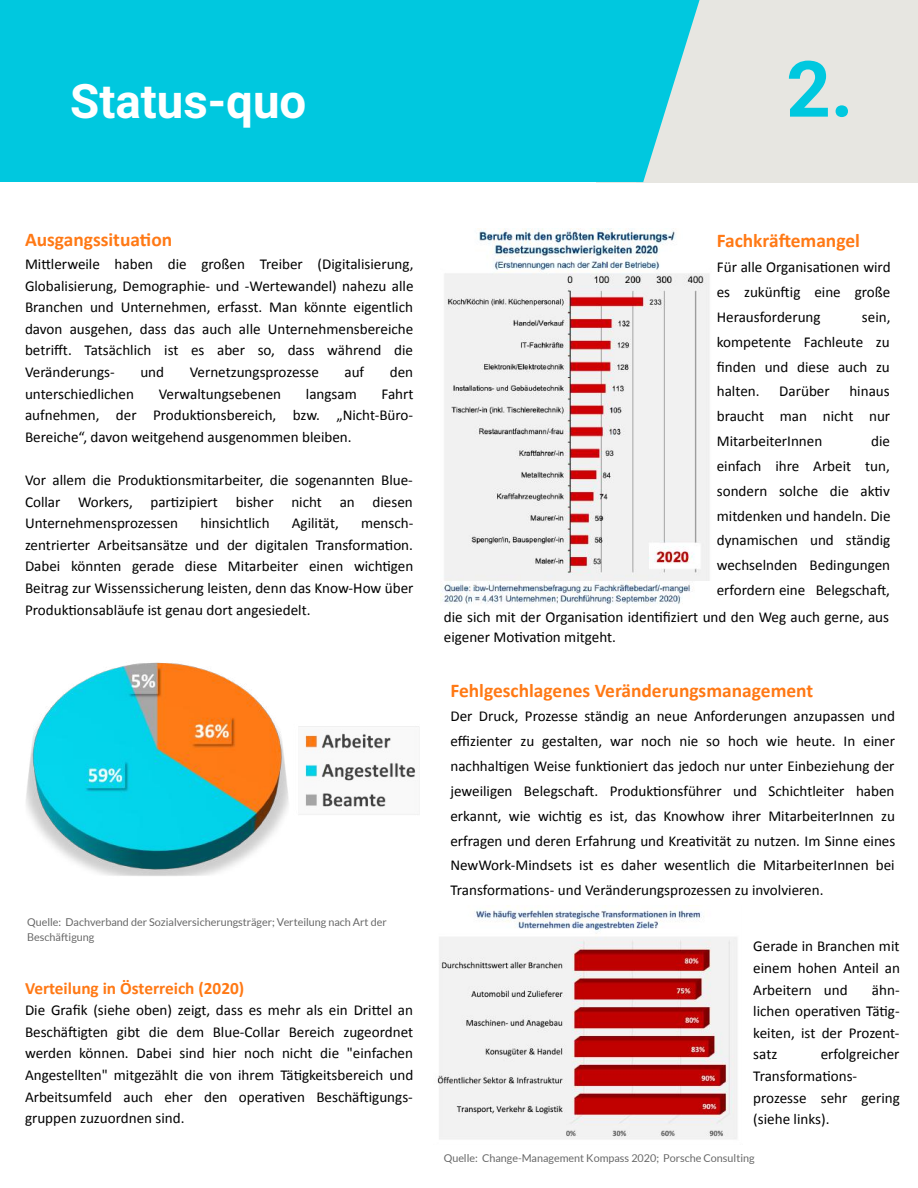
<style>
.page{position:relative;width:918px;height:1188px;background:#fff}
.page>*{position:absolute;margin:0;border:0;box-sizing:border-box;transform-origin:0 0}
.t1{font:700 77.7px "Roboto";color:#00c8df}
.t2{font:700 47.55px "Roboto";color:#fff}
.t3{font:700 19.5px "Calibri";color:#ff7915}
.t4{font:700 17.25px "Calibri";color:#ff7915}
.t5{font:15.15px/21.6px "Calibri";color:#000;text-align:justify}
.t6{font:10.8px/15.1px "Lato";color:#666}
</style>
<div class="page">
<div style="left:596px;top:0;width:322px;height:183px;background:#e7e6e1"></div>
<div style="left:0;top:0;width:8px;height:182px;background:#00c8df"></div>
<div style="left:7px;top:0;width:630px;height:182px;background:#00c8df"></div>
<svg style="left:637px;top:0;width:63px;height:182px"></svg>
<img style="left:26px;top:662px;width:394px;height:214px">
<img style="left:440px;top:228px;width:270px;height:376px">
<img style="left:437px;top:910px;width:300px;height:229px">
<h2 class="t2" style="left:70px;top:74px;width:238px">Status-quo</h2>
<h1 class="t1" style="left:786px;top:45px;width:69px">2.</h1>
<p class="t3" style="left:25px;top:232px;width:149px">Ausgangssituation</p>
<p class="t5" style="left:25px;top:254px;width:390px">Mittlerweile haben die großen Treiber (Digitalisierung, Globalisierung, Demographie- und -Wertewandel) nahezu alle Branchen und Unternehmen, erfasst. Man könnte eigentlich davon ausgehen, dass das auch alle Unternehmensbereiche betrifft. Tatsächlich ist es aber so, dass während die Veränderungs-</p>
<p class="t5" style="left:140px;top:362px;width:25px">und</p>
<p class="t5" style="left:190px;top:362px;width:131px">Vernetzungsprozesse</p>
<p class="t5" style="left:344px;top:362px;width:21px">auf</p>
<p class="t5" style="left:390px;top:362px;width:25px">den</p>
<p class="t5" style="left:25px;top:384px;width:390px;text-indent:357px">Fahrt aufnehmen, der Produktionsbereich, bzw. „Nicht-Büro-Bereiche“, davon weitgehend ausgenommen bleiben.</p>
<p class="t5" style="left:25px;top:470px;width:389px">Vor allem die Produktionsmitarbeiter, die sogenannten Blue-Collar Workers, partizipiert bisher nicht an diesen Unternehmensprozessen</p>
<p class="t5" style="left:25px;top:384px;width:111px">unterschiedlichen</p>
<p class="t5" style="left:159px;top:384px;width:124px">Verwaltungsebenen</p>
<p class="t5" style="left:306px;top:384px;width:52px">langsam</p>
<p class="t5" style="left:25px;top:514px;width:390px;text-indent:336px">mensch&shy;zentrierter Arbeitsansätze und der digitalen Transformation.<br>Dabei könnten gerade diese Mitarbeiter einen wichtigen Beitrag zur Wissenssicherung leisten, denn das Know-How über Produktionsabläufe ist genau dort angesiedelt.</p>
<p class="t5" style="left:200px;top:514px;width:71px">hinsichtlich</p>
<p class="t5" style="left:292px;top:514px;width:49px">Agilität,</p>
<p class="t6" style="left:27px;top:914px;width:361px">Quelle: Dachverband der Sozialversicherungsträger; Verteilung nach Art der<br>Beschäftigung</p>
<p class="t4" style="left:25px;top:981px;width:221px">Verteilung in Österreich (2020)</p>
<p class="t5" style="left:25px;top:1001px;width:390px">Die Grafik (siehe oben) zeigt, dass es mehr als ein Drittel an Beschäftigten gibt die dem Blue-Collar Bereich zugeordnet werden können. Dabei sind hier noch nicht die "einfachen Angestellten" mitgezählt die von ihrem Tätigkeitsbereich und Arbeitsumfeld auch eher den operativen Beschäftigungs&shy;gruppen zuzuordnen sind.</p>
<p class="t3" style="left:717px;top:233px;width:145px">Fachkräftemangel</p>
<p class="t5" style="left:717px;top:256px;width:175px;line-height:24.9px">Für alle Organisationen wird es zukünftig eine große Herausforderung</p>
<p class="t5" style="left:717px;top:306px;width:175px;line-height:24.9px;text-indent:145px">sein, kompetente Fachleute zu finden und diese auch zu halten.</p>
<p class="t5" style="left:717px;top:380px;width:175px;line-height:24.9px;text-indent:133px">hinaus braucht man nicht nur MitarbeiterInnen</p>
<p class="t5" style="left:779px;top:382px;width:52px">Darüber</p>
<p class="t5" style="left:717px;top:430px;width:175px;line-height:24.9px;text-indent:154px">die einfach ihre Arbeit tun, sondern solche die aktiv mitdenken und handeln. Die dynamischen und ständig wechselnden Bedingungen erfordern eine Belegschaft,</p>
<p class="t5" style="left:444px;top:609px;width:447px;line-height:19.5px">die sich mit der Organisation identifiziert und den Weg auch gerne, aus eigener Motivation mitgeht.</p>
<p class="t3" style="left:450px;top:682px;width:364px">Fehlgeschlagenes Veränderungsmanagement</p>
<p class="t5" style="left:450px;top:705px;width:446px;line-height:24.9px">Der Druck, Prozesse ständig an neue Anforderungen anzupassen und effizienter zu gestalten, war noch nie so hoch wie heute. In einer nachhaltigen Weise funktioniert das jedoch nur unter Einbeziehung der jeweiligen Belegschaft. Produktionsführer und Schichtleiter haben erkannt, wie wichtig es ist, das Knowhow ihrer MitarbeiterInnen zu erfragen und deren Erfahrung und Kreativität zu nutzen. Im Sinne eines NewWork-Mindsets ist es daher wesentlich die MitarbeiterInnen bei Transformations- und Veränderungsprozessen zu involvieren.</p>
<p class="t5" style="left:753px;top:937px;width:148px">Gerade in Branchen mit einem hohen Anteil an Arbeitern und</p>
<p class="t5" style="left:753px;top:980px;width:148px;text-indent:119px">ähn&shy;lichen operativen Tätig&shy;keiten, ist der Prozent&shy;satz</p>
<p class="t5" style="left:753px;top:1045px;width:148px;text-align:left;text-indent:67px">erfolgreicher<br>Transformations&shy;prozesse sehr gering (siehe links).</p>
<p class="t6" style="left:444px;top:1151px;width:312px">Quelle: Change-Management Kompass 2020; Porsche Consulting</p>
</div>
